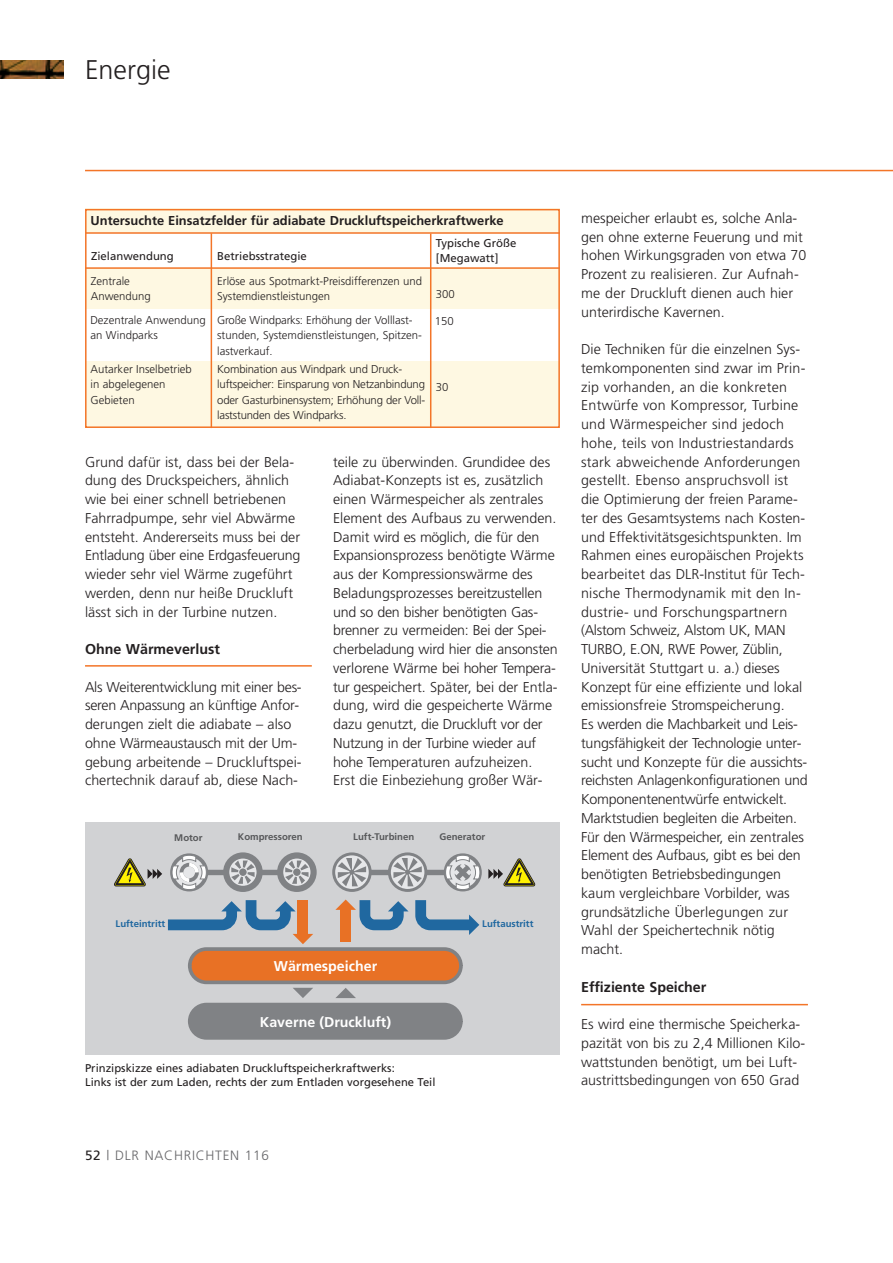
<style>
.page{position:relative;width:893px;height:1263px;background:#fff}
.page>*{position:absolute;margin:0;border:0;box-sizing:border-box;transform-origin:0 0}
.t1{font:300 27px "Frutiger";color:#231f20}
.t2{font:300 14.25px/18.8px "Frutiger";color:#231f20}
.t3{font:700 14.25px "Frutiger";color:#231f20}
.t4{font:700 14.25px "Frutiger";color:#fff}
.t5{font:300 13.5px "Frutiger";letter-spacing:.055em;color:#67676a}
.t6{font:700 12.9px "Frutiger";color:#231f20}
.t7{font:300 11.4px/15.5px "Frutiger";color:#231f20}
.t8{font:11.4px/15.5px "Frutiger";color:#231f20}
.t9{font:11.25px/13.5px "Frutiger";color:#231f20}
.t10{font:700 9.6px "Frutiger";color:#57585a}
.t11{font:700 9.6px "Frutiger";color:#2068a0}
.s1{font-weight:400;color:#231f20}
</style>
<div class="page">
<img style="left:0;top:60px;width:64px;height:19px">
<div style="left:85px;top:823px;width:475px;height:231px;background:#d1d2d4"></div>
<div style="left:170px;top:853px;width:38px;height:38px;border:4px solid #808285;border-radius:50%"></div>
<div style="left:444px;top:853px;width:38px;height:38px;border:4px solid #808285;border-radius:50%"></div>
<div style="left:340px;top:907px;width:11px;height:35px;background:#e87125"></div>
<svg style="left:335px;top:988px;width:21px;height:10px"></svg>
<svg style="left:293px;top:988px;width:20px;height:10px"></svg>
<div style="left:190px;top:949px;width:271px;height:33px;background:#e87125;border-radius:17px"></div>
<div style="left:188px;top:947px;width:275px;height:37px;border:4px solid #808285;border-radius:17px"></div>
<div style="left:190px;top:1004px;width:271px;height:34px;background:#808285;border-radius:17px"></div>
<div style="left:188px;top:1003px;width:275px;height:37px;border:4px solid #808285;border-radius:17px"></div>
<div style="left:332px;top:852px;width:40px;height:40px;border:3px solid #808285;border-radius:50%"></div>
<div style="left:388px;top:852px;width:39px;height:40px;border:3px solid #808285;border-radius:50%"></div>
<div style="left:223px;top:852px;width:40px;height:40px;border:6px solid #808285;border-radius:50%"></div>
<div style="left:277px;top:852px;width:40px;height:40px;border:6px solid #808285;border-radius:50%"></div>
<svg style="left:114px;top:854px;width:199px;height:90px"></svg>
<svg style="left:335px;top:854px;width:200px;height:81px"></svg>
<hr style="left:85px;top:170px;width:808px;height:1px;background:#f37528">
<hr style="left:85px;top:665px;width:227px;height:2px;background:#f37528">
<hr style="left:581px;top:1004px;width:227px;height:1px;background:#f37528">
<div style="left:85px;top:209px;width:475px;height:219px;background:#fef8e2"></div>
<div style="left:85px;top:234px;width:475px;height:34px;background:#fff"></div>
<div style="left:85px;top:309px;width:475px;height:52px;background:#fff"></div>
<hr style="left:85px;top:267px;width:475px;height:2px;background:#f37528">
<hr style="left:211px;top:233px;width:1px;height:195px;background:#f37528">
<hr style="left:430px;top:234px;width:1px;height:194px;background:#f37528">
<hr style="left:86px;top:232px;width:474px;height:2px;background:#f37528">
<div style="left:85px;top:209px;width:475px;height:219px;border:2px solid #f37528"></div>
<h1 class="t1" style="left:85px;top:59px;width:87px">Energie</h1>
<p class="t6" style="left:91px;top:215px;width:415px">Untersuchte Einsatzfelder für adiabate Druckluftspeicherkraftwerke</p>
<p class="t8" style="left:91px;top:249px;width:84px">Zielanwendung</p>
<p class="t8" style="left:217px;top:249px;width:91px">Betriebsstrategie</p>
<p class="t7" style="left:91px;top:274px;width:62px">Zentrale<br>Anwendung</p>
<p class="t7" style="left:217px;top:274px;width:206px">Erlöse aus Spotmarkt-Preisdifferenzen und<br>Systemdienstleistungen</p>
<p class="t8" style="left:436px;top:236px;width:82px">Typische Größe [Megawatt]</p>
<p class="t7" style="left:436px;top:287px;width:20px">300</p>
<p class="t7" style="left:90px;top:313px;width:117px">Dezentrale Anwendung an Windparks</p>
<p class="t7" style="left:217px;top:313px;width:206px">Große Windparks: Erhöhung der Volllast&shy;stunden, Systemdienstleistungen, Spitzen&shy;lastverkauf.</p>
<p class="t7" style="left:435px;top:314px;width:20px">150</p>
<p class="t7" style="left:90px;top:362px;width:103px">Autarker Inselbetrieb in abgelegenen<br>Gebieten</p>
<p class="t7" style="left:217px;top:362px;width:210px">Kombination aus Windpark und Druck&shy;luftspeicher: Einsparung von Netzanbindung oder Gasturbinensystem; Erhöhung der Voll&shy;laststunden des Windparks.</p>
<p class="t7" style="left:436px;top:380px;width:14px">30</p>
<p class="t2" style="left:85px;top:453px;width:217px">Grund dafür ist, dass bei der Bela&shy;dung des Druckspeichers, ähnlich wie bei einer schnell betriebenen Fahrradpumpe, sehr viel Abwärme entsteht. Andererseits muss bei der Entladung über eine Erdgasfeuerung wieder sehr viel Wärme zugeführt werden, denn nur heiße Druckluft lässt sich in der Turbine nutzen.</p>
<p class="t3" style="left:85px;top:643px;width:137px">Ohne Wärmeverlust</p>
<p class="t2" style="left:85px;top:678px;width:218px">Als Weiterentwicklung mit einer bes&shy;seren Anpassung an künftige Anfor&shy;derungen zielt die adiabate – also ohne Wärmeaustausch mit der Um&shy;gebung arbeitende – Druckluftspei&shy;chertechnik darauf ab, diese Nach-</p>
<p class="t2" style="left:333px;top:453px;width:226px">teile zu überwinden. Grundidee des Adiabat-Konzepts ist es, zusätzlich einen Wärmespeicher als zentrales Element des Aufbaus zu verwenden.<br>Damit wird es möglich, die für den Expansionsprozess benötigte Wärme aus der Kompressionswärme des Beladungsprozesses bereitzustellen und so den bisher benötigten Gas&shy;brenner zu vermeiden: Bei der Spei&shy;cherbeladung wird hier die ansonsten verlorene Wärme bei hoher Tempera&shy;tur gespeichert. Später, bei der Entla&shy;dung, wird die gespeicherte Wärme dazu genutzt, die Druckluft vor der Nutzung in der Turbine wieder auf hohe Temperaturen aufzuheizen.<br>Erst die Einbeziehung großer Wär-</p>
<p class="t10" style="left:174px;top:833px;width:30px">Motor</p>
<p class="t10" style="left:238px;top:833px;width:66px">Kompressoren</p>
<p class="t10" style="left:353px;top:833px;width:62px">Luft-Turbinen</p>
<p class="t10" style="left:439px;top:833px;width:47px">Generator</p>
<p class="t11" style="left:116px;top:920px;width:51px">Lufteintritt</p>
<p class="t11" style="left:482px;top:920px;width:53px">Luftaustritt</p>
<p class="t4" style="left:274px;top:960px;width:105px">Wärmespeicher</p>
<p class="t4" style="left:260px;top:1016px;width:133px">Kaverne (Druckluft)</p>
<p class="t9" style="left:85px;top:1062px;width:352px">Prinzipskizze eines adiabaten Druckluftspeicherkraftwerks:<br>Links ist der zum Laden, rechts der zum Entladen vorgesehene Teil</p>
<p class="t2" style="left:581px;top:210px;width:227px">mespeicher erlaubt es, solche Anla&shy;gen ohne externe Feuerung und mit hohen Wirkungsgraden von etwa 70<br>Prozent zu realisieren. Zur Aufnah&shy;me der Druckluft dienen auch hier unterirdische Kavernen.</p>
<p class="t2" style="left:581px;top:341px;width:228px">Die Techniken für die einzelnen Sys&shy;temkomponenten sind zwar im Prin&shy;zip vorhanden, an die konkreten Entwürfe von Kompressor, Turbine und Wärmespeicher sind jedoch hohe, teils von Industriestandards stark abweichende Anforderungen gestellt. Ebenso anspruchsvoll ist die Optimierung der freien Parame&shy;ter des Gesamtsystems nach Kosten&shy;und Effektivitätsgesichtspunkten. Im Rahmen eines europäischen Projekts bearbeitet das DLR-Institut für Tech&shy;nische Thermodynamik mit den In&shy;dustrie- und Forschungspartnern (Alstom Schweiz, Alstom UK, MAN TURBO, E.ON, RWE Power, Züblin, Universität Stuttgart u. a.) dieses Konzept für eine effiziente und lokal emissionsfreie Stromspeicherung.<br>Es werden die Machbarkeit und Leis&shy;tungsfähigkeit der Technologie unter&shy;sucht und Konzepte für die aussichts&shy;reichsten Anlagenkonfigurationen und Komponentenentwürfe entwickelt.<br>Marktstudien begleiten die Arbeiten.<br>Für den Wärmespeicher, ein zentrales Element des Aufbaus, gibt es bei den benötigten Betriebsbedingungen kaum vergleichbare Vorbilder, was grundsätzliche Überlegungen zur Wahl der Speichertechnik nötig macht.</p>
<p class="t3" style="left:581px;top:981px;width:127px">Effiziente Speicher</p>
<p class="t2" style="left:581px;top:1016px;width:226px">Es wird eine thermische Speicherka&shy;pazität von bis zu 2,4 Millionen Kilo&shy;wattstunden benötigt, um bei Luft&shy;austrittsbedingungen von 650 Grad</p>
<p class="t5" style="left:85px;top:1150px;width:185px"><span class="s1">52</span> | DLR NACHRICHTEN 116</p>
</div>
